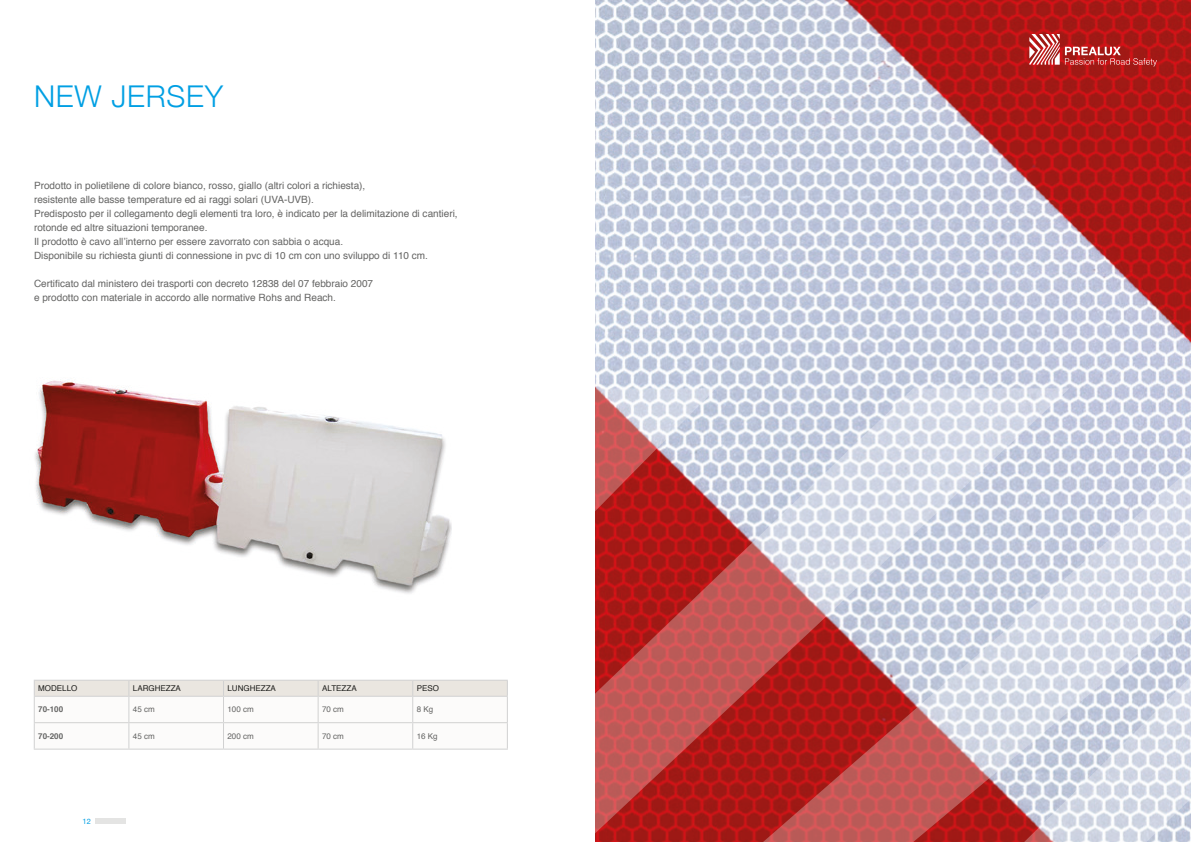
<style>
.page{position:relative;width:1191px;height:842px;background:#fff}
.page>*{position:absolute;margin:0;border:0;box-sizing:border-box;transform-origin:0 0}
.t1{font:300 30px "Helvetica Neue";letter-spacing:.025em;color:#009fe3}
.t2{font:10px/14px "Helvetica";color:#646463}
.t3{font:8px "Helvetica";color:#1d1d1b}
.t4{font:8px "Helvetica";color:#646463}
.t5{font:700 8px "Helvetica";color:#646463}
.t6{font:7.5px "Helvetica Neue";color:#009fe3}
</style>
<div class="page">
<img style="left:595px;top:0;width:596px;height:457px">
<svg style="left:1065px;top:47px;width:92px;height:19px;background:#be4544"></svg>
<svg style="left:1029px;top:34px;width:30px;height:31px"></svg>
<svg style="left:595px;top:388px;width:474px;height:69px"></svg>
<svg style="left:595px;top:457px;width:596px;height:206px"></svg>
<svg style="left:33px;top:663px;width:1158px;height:178px"></svg>
<svg style="left:33px;top:836px;width:1157px;height:6px"></svg>
<img style="left:35px;top:380px;width:417px;height:214px">
<hr style="left:34px;top:749px;width:95px;height:1px;background:#d1d1d1">
<hr style="left:129px;top:749px;width:94px;height:1px;background:#d1d1d1">
<hr style="left:223px;top:749px;width:95px;height:1px;background:#d1d1d1">
<hr style="left:318px;top:749px;width:95px;height:1px;background:#d1d1d1">
<svg style="left:34px;top:680px;width:474px;height:69px"></svg>
<hr style="left:413px;top:749px;width:95px;height:1px;background:#d1d1d1">
<div style="left:96px;top:818px;width:30px;height:5px;background:#e4e4e3"></div>
<h1 class="t1" style="left:34px;top:73px;width:191px">NEW JERSEY</h1>
<p class="t2" style="left:34px;top:178px;width:425px">Prodotto in polietilene di colore bianco, rosso, giallo (altri colori a richiesta),<br>resistente alle basse temperature ed ai raggi solari (UVA-UVB).<br>Predisposto per il collegamento degli elementi tra loro, è indicato per la delimitazione di cantieri, rotonde ed altre situazioni temporanee.<br>Il prodotto è cavo all’interno per essere zavorrato con sabbia o acqua.<br>Disponibile su richiesta giunti di connessione in pvc di 10 cm con uno sviluppo di 110 cm.</p>
<p class="t2" style="left:34px;top:276px;width:341px">Certificato dal ministero dei trasporti con decreto 12838 del 07 febbraio 2007 e prodotto con materiale in accordo alle normative Rohs and Reach.</p>
<p class="t3" style="left:38px;top:682px;width:41px">MODELLO</p>
<p class="t3" style="left:133px;top:682px;width:50px">LARGHEZZA</p>
<p class="t3" style="left:227px;top:682px;width:50px">LUNGHEZZA</p>
<p class="t3" style="left:322px;top:682px;width:36px">ALTEZZA</p>
<p class="t3" style="left:417px;top:682px;width:24px">PESO</p>
<p class="t5" style="left:38px;top:703px;width:26px">70-100</p>
<p class="t4" style="left:133px;top:703px;width:23px">45 cm</p>
<p class="t4" style="left:227px;top:703px;width:28px">100 cm</p>
<p class="t4" style="left:322px;top:703px;width:23px">70 cm</p>
<p class="t4" style="left:417px;top:703px;width:18px">8 Kg</p>
<p class="t5" style="left:38px;top:730px;width:26px">70-200</p>
<p class="t4" style="left:133px;top:730px;width:23px">45 cm</p>
<p class="t4" style="left:227px;top:730px;width:28px">200 cm</p>
<p class="t4" style="left:322px;top:730px;width:23px">70 cm</p>
<p class="t4" style="left:417px;top:730px;width:22px">16 Kg</p>
<p class="t6" style="left:82px;top:815px;width:10px">12</p>
</div>
